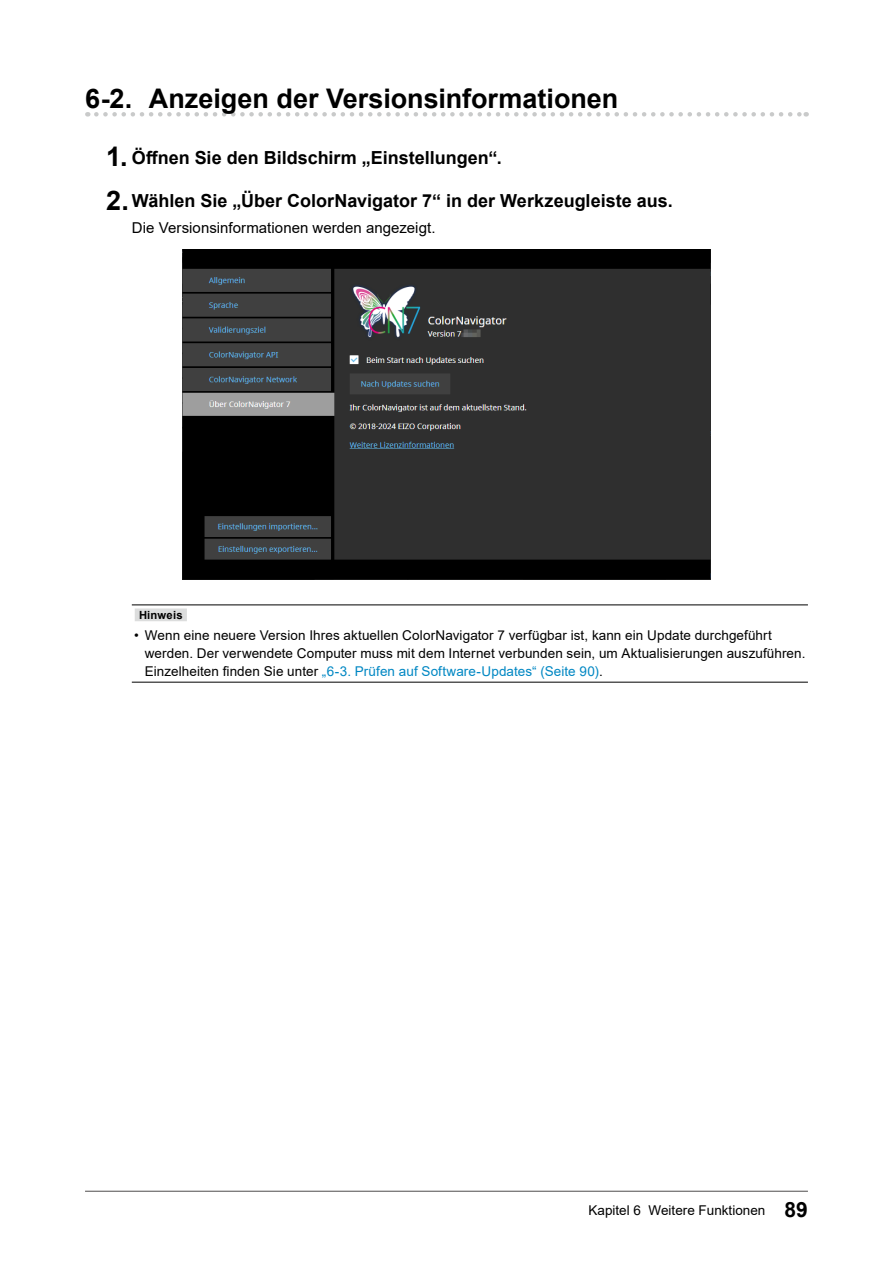
<style>
.page{position:relative;width:893px;height:1263px;background:#fff}
.page>*{position:absolute;margin:0;border:0;box-sizing:border-box;transform-origin:0 0}
.t1{font:700 27px "Arial";color:#000}
.t2{font:700 18px "Arial";color:#000}
.t3{font:15px "Arial";letter-spacing:.005em;color:#000}
.t4{font:13.5px/18px "Arial";letter-spacing:.005em;color:#000}
.t5{font:700 11.25px "Arial";letter-spacing:.015em;color:#000}
.s1{font-size:27px}
.s2{color:#0087c3}
.s3{font-weight:700;font-size:21px}
</style>
<div class="page">
<hr style="left:85px;top:1191px;width:723px;height:1px;background:#595757">
<svg style="left:96px;top:112px;width:711px;height:5px"></svg>
<img style="left:183px;top:250px;width:527px;height:329px">
<hr style="left:132px;top:604px;width:676px;height:1px;background:#000">
<hr style="left:132px;top:682px;width:676px;height:1px;background:#000">
<div style="left:135px;top:608px;width:52px;height:13px;background:#dcdddd"></div>
<h1 class="t1" style="left:85px;top:80px;width:535px">6-2. Anzeigen der Versionsinformationen</h1>
<h2 class="t2" style="left:106px;top:144px;width:397px"><span class="s1">1.</span> Öffnen Sie den Bildschirm „Einstellungen“.</h2>
<h2 class="t2" style="left:106px;top:188px;width:568px"><span class="s1">2.</span>Wählen Sie „Über ColorNavigator 7“ in der Werkzeugleiste aus.</h2>
<p class="t3" style="left:132px;top:217px;width:305px">Die Versionsinformationen werden angezeigt.</p>
<p class="t5" style="left:139px;top:607px;width:45px">Hinweis</p>
<p class="t4" style="left:145px;top:626px;width:662px;text-indent:-11px">• Wenn eine neuere Version Ihres aktuellen ColorNavigator 7 verfügbar ist, kann ein Update durchgeführt werden. Der verwendete Computer muss mit dem Internet verbunden sein, um Aktualisierungen auszuführen.<br>Einzelheiten finden Sie unter <span class="s2">„6-3. Prüfen auf Software-Updates“ (Seite 90)</span>.</p>
<p class="t4" style="left:589px;top:1201px;width:221px">Kapitel 6 Weitere Funktionen <span class="s3">89</span></p>
</div>
